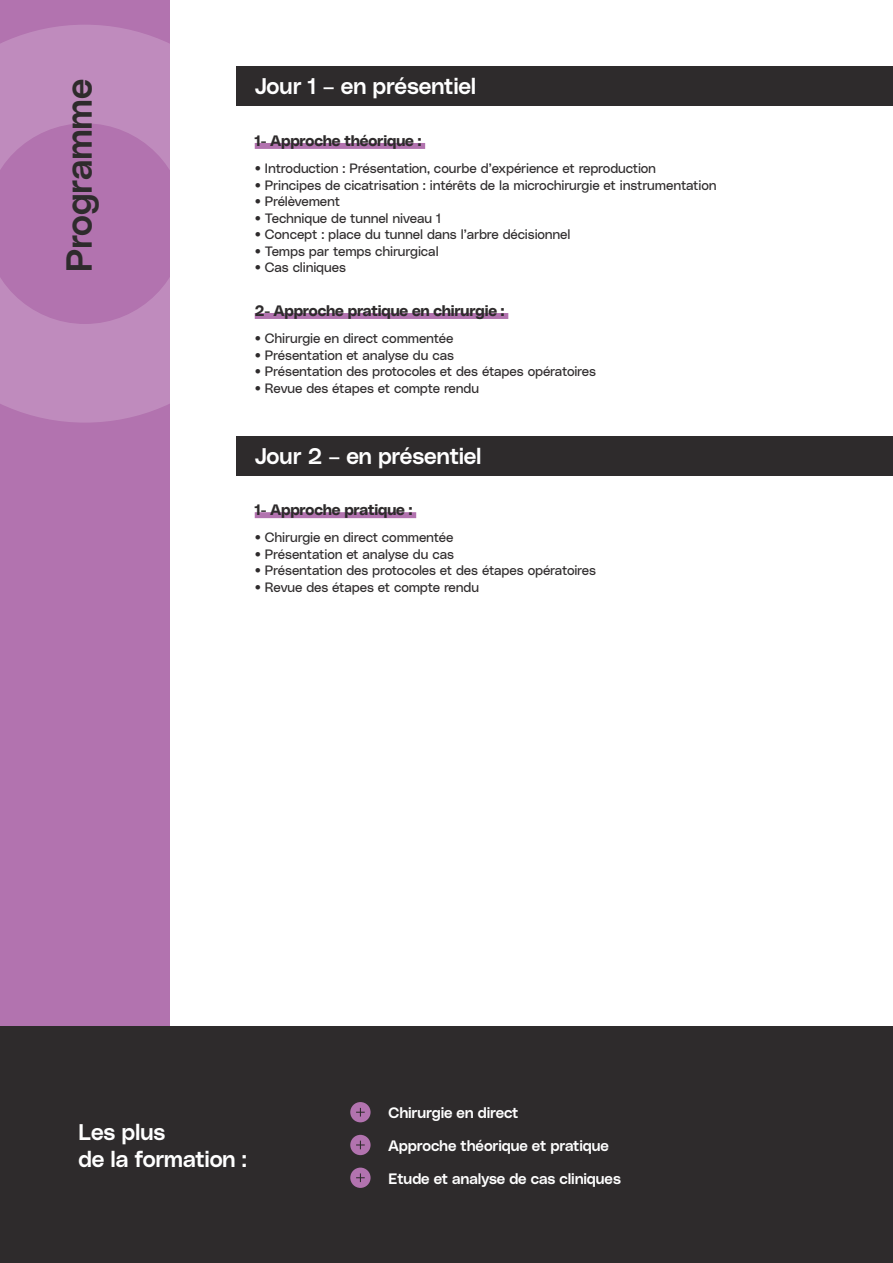
<style>
.page{position:relative;width:893px;height:1263px;background:#fff}
.page>*{position:absolute;margin:0;border:0;box-sizing:border-box;transform-origin:0 0}
.t1{font:36px "Poly Sans Median";letter-spacing:-.01em;color:#2e2b2c}
.t2{font:22.5px/27px "Poly Sans Median";letter-spacing:-.01em;color:#fff}
.t3{font:15px "Poly Sans Median";letter-spacing:-.01em;color:#fff}
.t4{font:15px "Poly Sans Bulky";letter-spacing:-.01em;color:#2e2b2c}
.t5{font:13.5px "Poly Sans Neutral";letter-spacing:-.01em;color:#2e2b2c}
</style>
<div class="page">
<div style="left:0;top:0;width:170px;height:1263px;background:#b273af"></div>
<svg style="left:0;top:25px;width:170px;height:398px;fill:#bf8bbd"></svg>
<div style="left:0;top:1027px;width:893px;height:236px;background:#2e2b2c"></div>
<div style="left:237px;top:67px;width:656px;height:39px;background:#2e2b2c"></div>
<div style="left:237px;top:436px;width:656px;height:39px;background:#2e2b2c"></div>
<div style="left:255px;top:143px;width:170px;height:6px;background:#b273af"></div>
<div style="left:255px;top:512px;width:161px;height:6px;background:#b273af"></div>
<div style="left:350px;top:1167px;width:21px;height:21px;background:#b273af;border-radius:50%"></div>
<svg style="left:356px;top:1173px;width:9px;height:9px"></svg>
<div style="left:350px;top:1135px;width:21px;height:20px;background:#b273af;border-radius:50%"></div>
<svg style="left:356px;top:1141px;width:9px;height:8px"></svg>
<div style="left:350px;top:1102px;width:21px;height:20px;background:#b273af;border-radius:50%"></div>
<svg style="left:356px;top:1108px;width:9px;height:8px"></svg>
<div style="left:255px;top:313px;width:253px;height:6px;background:#b273af"></div>
<h1 class="t1" style="left:51px;top:272px;width:195px;rotate:-90deg">Programme</h1>
<h2 class="t2" style="left:255px;top:70px;width:223px">Jour 1 – en présentiel</h2>
<p class="t4" style="left:255px;top:129px;width:168px">1- Approche théorique :</p>
<p class="t5" style="left:255px;top:158px;width:403px">• Introduction : Présentation, courbe d’expérience et reproduction</p>
<p class="t5" style="left:255px;top:175px;width:463px">• Principes de cicatrisation : intérêts de la microchirurgie et instrumentation</p>
<p class="t5" style="left:255px;top:191px;width:87px">• Prélèvement</p>
<p class="t5" style="left:255px;top:208px;width:188px">• Technique de tunnel niveau 1</p>
<p class="t5" style="left:255px;top:224px;width:317px">• Concept : place du tunnel dans l’arbre décisionnel</p>
<p class="t5" style="left:255px;top:241px;width:185px">• Temps par temps chirurgical</p>
<p class="t5" style="left:255px;top:257px;width:93px">• Cas cliniques</p>
<p class="t4" style="left:255px;top:299px;width:251px">2- Approche pratique en chirurgie :</p>
<p class="t5" style="left:255px;top:328px;width:200px">• Chirurgie en direct commentée</p>
<p class="t5" style="left:255px;top:345px;width:201px">• Présentation et analyse du cas</p>
<p class="t5" style="left:255px;top:361px;width:343px">• Présentation des protocoles et des étapes opératoires</p>
<p class="t5" style="left:255px;top:378px;width:226px">• Revue des étapes et compte rendu</p>
<h2 class="t2" style="left:255px;top:440px;width:228px">Jour 2 – en présentiel</h2>
<p class="t4" style="left:255px;top:498px;width:159px">1- Approche pratique :</p>
<p class="t5" style="left:255px;top:527px;width:200px">• Chirurgie en direct commentée</p>
<p class="t5" style="left:255px;top:544px;width:201px">• Présentation et analyse du cas</p>
<p class="t5" style="left:255px;top:560px;width:343px">• Présentation des protocoles et des étapes opératoires</p>
<p class="t5" style="left:255px;top:577px;width:226px">• Revue des étapes et compte rendu</p>
<h2 class="t2" style="left:78px;top:1117px;width:170px">Les plus<br>de la formation :</h2>
<p class="t3" style="left:389px;top:1101px;width:131px">Chirurgie en direct</p>
<p class="t3" style="left:389px;top:1134px;width:222px">Approche théorique et pratique</p>
<p class="t3" style="left:389px;top:1167px;width:234px">Etude et analyse de cas cliniques</p>
</div>
